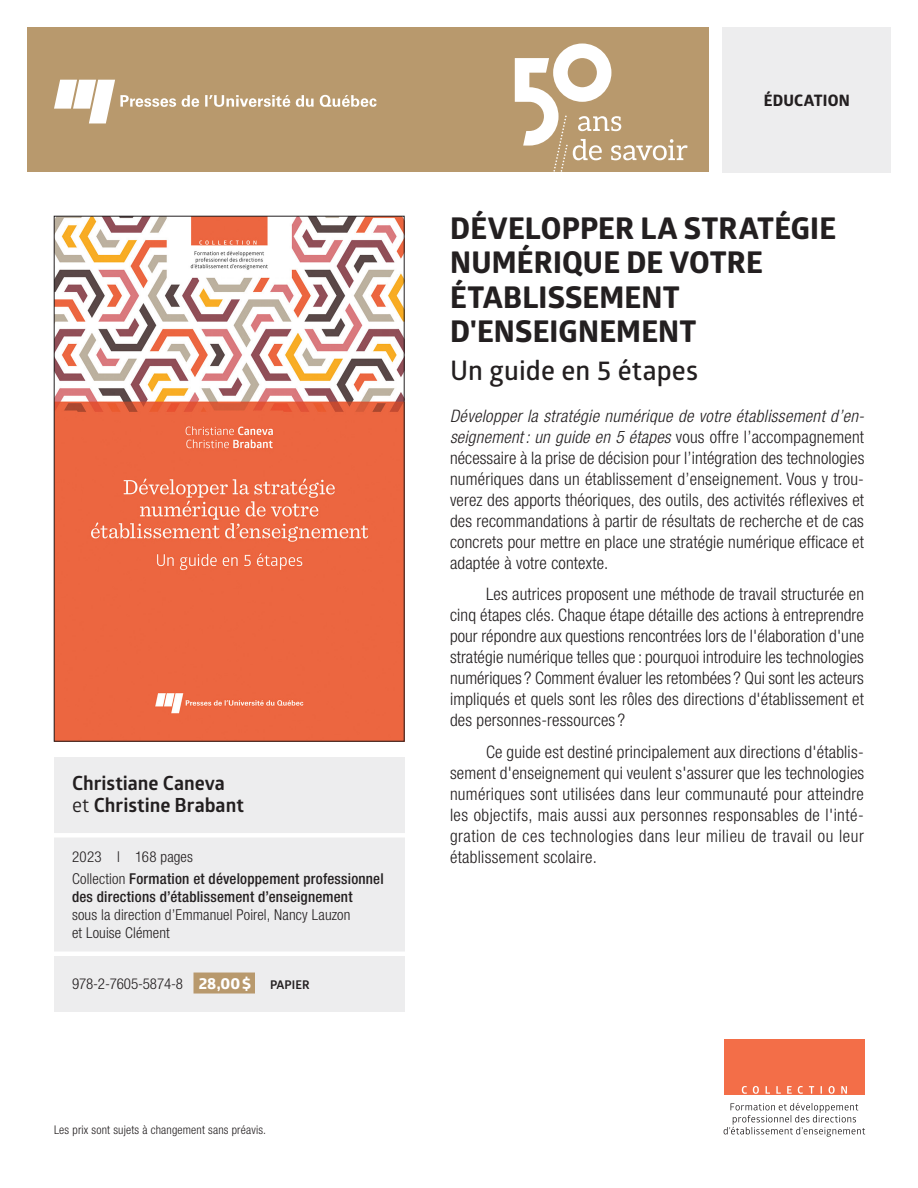
<style>
.page{position:relative;width:918px;height:1188px;background:#fff}
.page>*{position:absolute;margin:0;border:0;box-sizing:border-box;transform-origin:0 0}
._1_Fiche_Titre{font:700 30px/34.5px "Globerx";letter-spacing:.005em;color:#231f20}
._2_Fiche_Sous-titre{font:600 27px "Glober";letter-spacing:.005em;color:#231f20}
._4_Fiche_Auteurs_dir{font:700 19.5px/22.5px "Glober";color:#231f20}
._3_Fiche_Courant{font:300 condensed 17.25px/21px "Helvetica Neue LT Std";letter-spacing:.015em;color:#231f20;text-align:justify}
._3_Fiche_Courant_pre{font:300 condensed 17.25px/21px "Helvetica Neue LT Std";letter-spacing:.01em;color:#231f20;text-align:justify}
._9_Fiche_Thématique{font:700 15.75px "Globerx";letter-spacing:.015em;color:#231f20}
._6_Fiche_Annee_pages{font:300 condensed 15px/18px "Helvetica Neue LT Std";letter-spacing:.01em;color:#231f20}
._6_Fiche_Annee_pages-2{font:500 condensed 15px/22.5px "Helvetica Neue LT Std";letter-spacing:.015em;color:#231f20}
._7a_Fiche_ISBN{font:300 condensed 15px "Helvetica Neue LT Std";letter-spacing:-.01em;color:#231f20}
._3_Fiche_Courant_pre-2{font:300 condensed 12px "Helvetica Neue LT Std";letter-spacing:.015em;color:#231f20}
.s1{font-weight:400}
.s2{font-weight:300}
.s3{font-weight:500}
.s4{font-family:"Globerx";font-weight:700;font-stretch:normal;font-size:15.75px;color:#fff}
.s5{font-family:"Glober";font-weight:700;font-stretch:normal;font-size:12px}
.s6{font-style:italic}
</style>
<div class="page">
<div style="left:27px;top:27px;width:682px;height:145px;background:#b8996d"></div>
<div style="left:723px;top:27px;width:168px;height:146px;background:#ededee"></div>
<svg style="left:54px;top:80px;width:323px;height:43px"></svg>
<svg style="left:515px;top:44px;width:173px;height:128px"></svg>
<div style="left:54px;top:757px;width:351px;height:255px;background:#ededee"></div>
<div style="left:50px;top:833px;width:360px;height:5px;background:#fff"></div>
<hr style="left:50px;top:952px;width:361px;height:4px;background:#fff">
<div style="left:194px;top:973px;width:61px;height:21px;background:#b8996d"></div>
<svg style="left:54px;top:216px;width:351px;height:526px"></svg>
<div style="left:724px;top:1039px;width:141px;height:56px;background:#f36e48"></div>
<svg style="left:742px;top:1086px;width:105px;height:8px"></svg>
<svg style="left:724px;top:1103px;width:141px;height:34px"></svg>
<p class="_4_Fiche_Auteurs_dir" style="left:72px;top:771px;width:173px">Christiane Caneva <span class="s1">et</span> Christine Brabant</p>
<p class="_6_Fiche_Annee_pages-2" style="left:72px;top:845px;width:313px"><span class="s2">2023 l 168 pages<br>Collection</span> Formation et développement professionnel</p>
<p class="_6_Fiche_Annee_pages" style="left:72px;top:888px;width:282px"><span class="s3">des directions d’établissement d’enseignement </span>sous la direction d’Emmanuel Poirel, Nancy Lauzon et Louise Clément</p>
<p class="_7a_Fiche_ISBN" style="left:72px;top:975px;width:239px">978-2-7605-5874-8 <span class="s4">28,00$</span> <span class="s5">PAPIER</span></p>
<p class="_3_Fiche_Courant_pre-2" style="left:54px;top:1123px;width:214px">Les prix sont sujets à changement sans préavis.</p>
<p class="_9_Fiche_Thématique" style="left:764px;top:89px;width:88px">ÉDUCATION</p>
<p class="_1_Fiche_Titre" style="left:450px;top:210px;width:387px">DÉVELOPPER LA STRATÉGIE<br>NUMÉRIQUE DE VOTRE<br>ÉTABLISSEMENT<br>D'ENSEIGNEMENT</p>
<p class="_2_Fiche_Sous-titre" style="left:450px;top:351px;width:250px">Un guide en 5 étapes</p>
<p class="_3_Fiche_Courant_pre" style="left:450px;top:405px;width:416px"><span class="s6">Développer la stratégie numérique de votre établissement d’en&shy;seignement : un guide en 5 étapes</span> vous offre l’accompagnement nécessaire à la prise de décision pour l’intégration des technologies numériques dans un établissement d’enseignement. Vous y trou&shy;verez des apports théoriques, des outils, des activités réflexives et des recommandations à partir de résultats de recherche et de cas concrets pour mettre en place une stratégie numérique efficace et adaptée à votre contexte.</p>
<p class="_3_Fiche_Courant" style="left:450px;top:583px;width:416px;text-indent:36px">Les autrices proposent une méthode de travail structurée en cinq étapes clés. Chaque étape détaille des actions à entreprendre pour répondre aux questions rencontrées lors de l'élaboration d'une stratégie numérique telles que : pourquoi introduire les technologies numériques ? Comment évaluer les retombées ? Qui sont les acteurs impliqués et quels sont les rôles des directions d'établissement et des personnes-ressources ?</p>
<p class="_3_Fiche_Courant" style="left:450px;top:741px;width:416px;text-indent:36px">Ce guide est destiné principalement aux directions d'établis&shy;sement d'enseignement qui veulent s'assurer que les technologies numériques sont utilisées dans leur communauté pour atteindre les objectifs, mais aussi aux personnes responsables de l'inté&shy;gration de ces technologies dans leur milieu de travail ou leur établissement scolaire.</p>
</div>
